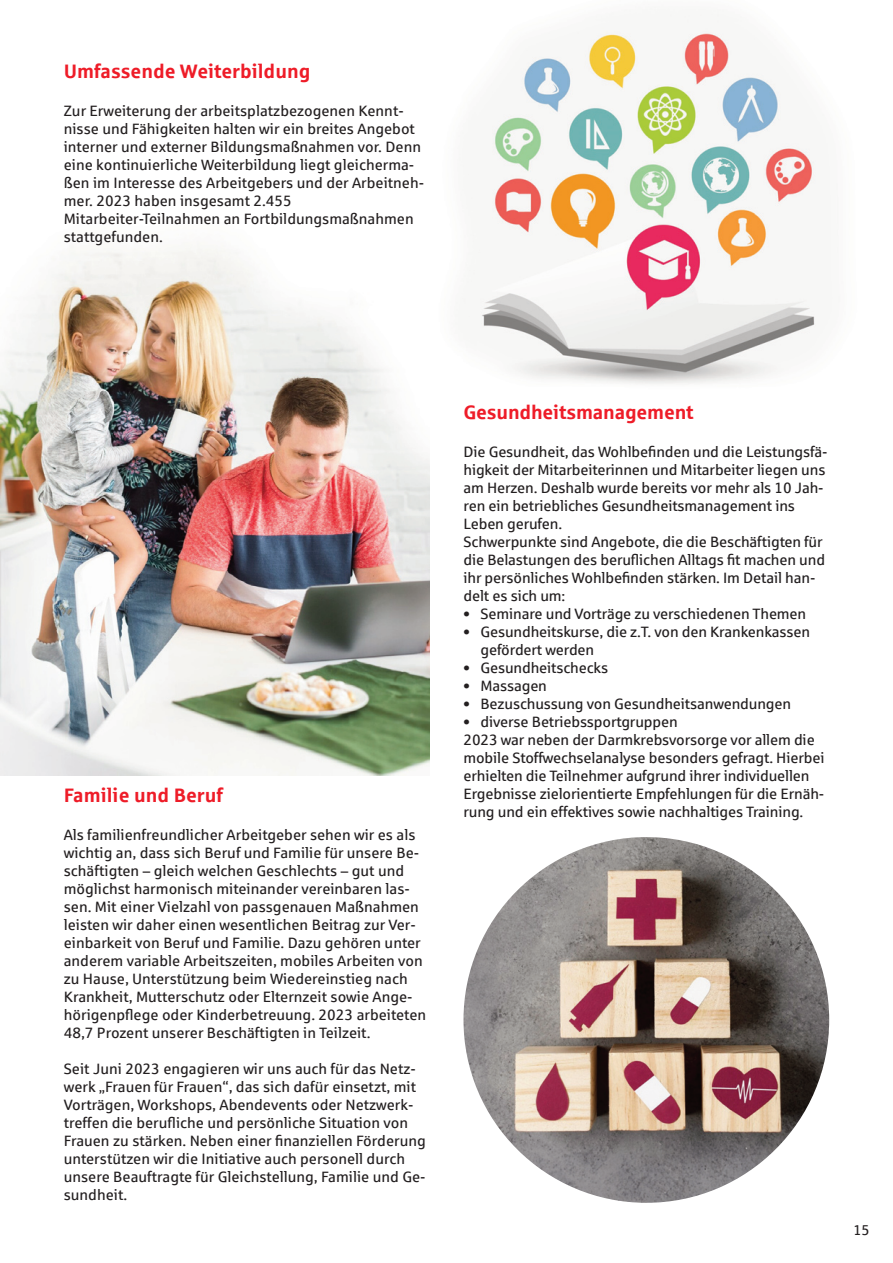
<style>
.page{position:relative;width:893px;height:1263px;background:#fff}
.page>*{position:absolute;margin:0;border:0;box-sizing:border-box;transform-origin:0 0}
.t1{font:700 19.5px "Sparkasse Rg";color:#ee1c28}
.t2{font:15px/18px "Sparkasse Rg";color:#231f20}
.t3{font:14.25px "Sparkasse Rg";color:#231f20}
</style>
<div class="page">
<img style="left:462px;top:15px;width:354px;height:369px">
<img style="left:0;top:245px;width:430px;height:530px">
<img style="left:463px;top:837px;width:366px;height:366px;border-radius:50%">
<p class="t1" style="left:64px;top:61px;width:248px">Umfassende Weiterbildung</p>
<p class="t2" style="left:64px;top:102px;width:362px">Zur Erweiterung der arbeitsplatzbezogenen Kennt&shy;nisse und Fähigkeiten halten wir ein breites Angebot interner und externer Bildungsmaßnahmen vor. Denn eine kontinuierliche Weiterbildung liegt gleicherma&shy;ßen im Interesse des Arbeitgebers und der Arbeitneh&shy;mer. 2023 haben insgesamt 2.455<br>Mitarbeiter-Teilnahmen an Fortbildungsmaßnahmen stattgefunden.</p>
<p class="t1" style="left:64px;top:784px;width:161px">Familie und Beruf</p>
<p class="t2" style="left:64px;top:825px;width:364px">Als familienfreundlicher Arbeitgeber sehen wir es als wichtig an, dass sich Beruf und Familie für unsere Be&shy;schäftigten – gleich welchen Geschlechts – gut und möglichst harmonisch miteinander vereinbaren las&shy;sen. Mit einer Vielzahl von passgenauen Maßnahmen leisten wir daher einen wesentlichen Beitrag zur Ver&shy;einbarkeit von Beruf und Familie. Dazu gehören unter anderem variable Arbeitszeiten, mobiles Arbeiten von zu Hause, Unterstützung beim Wiedereinstieg nach Krankheit, Mutterschutz oder Elternzeit sowie Ange&shy;hörigenpflege oder Kinderbetreuung. 2023 arbeiteten 48,7 Prozent unserer Beschäftigten in Teilzeit.</p>
<p class="t2" style="left:64px;top:1059px;width:364px">Seit Juni 2023 engagieren wir uns auch für das Netz&shy;werk „Frauen für Frauen“, das sich dafür einsetzt, mit Vorträgen, Workshops, Abendevents oder Netzwerk&shy;treffen die berufliche und persönliche Situation von Frauen zu stärken. Neben einer finanziellen Förderung unterstützen wir die Initiative auch personell durch unsere Beauftragte für Gleichstellung, Familie und Ge&shy;sundheit.</p>
<p class="t1" style="left:463px;top:402px;width:232px">Gesundheitsmanagement</p>
<p class="t2" style="left:463px;top:443px;width:366px">Die Gesundheit, das Wohlbefinden und die Leistungsfä&shy;higkeit der Mitarbeiterinnen und Mitarbeiter liegen uns am Herzen. Deshalb wurde bereits vor mehr als 10 Jah&shy;ren ein betriebliches Gesundheitsmanagement ins Leben gerufen.</p>
<p class="t2" style="left:463px;top:533px;width:363px">Schwerpunkte sind Angebote, die die Beschäftigten für die Belastungen des beruflichen Alltags fit machen und ihr persönliches Wohlbefinden stärken. Im Detail han&shy;delt es sich um:</p>
<p class="t2" style="left:463px;top:605px;width:344px">• Seminare und Vorträge zu verschiedenen Themen</p>
<p class="t2" style="left:480px;top:623px;width:331px;text-indent:-17px">• Gesundheitskurse, die z.T. von den Krankenkassen gefördert werden</p>
<p class="t2" style="left:463px;top:659px;width:146px">• Gesundheitschecks</p>
<p class="t2" style="left:463px;top:677px;width:85px">• Massagen</p>
<p class="t2" style="left:463px;top:695px;width:329px">• Bezuschussung von Gesundheitsanwendungen</p>
<p class="t2" style="left:463px;top:713px;width:216px">• diverse Betriebssportgruppen</p>
<p class="t2" style="left:463px;top:731px;width:363px">2023 war neben der Darmkrebsvorsorge vor allem die mobile Stoffwechselanalyse besonders gefragt. Hierbei erhielten die Teilnehmer aufgrund ihrer individuellen Ergebnisse zielorientierte Empfehlungen für die Ernäh&shy;rung und ein effektives sowie nachhaltiges Training.</p>
<p class="t3" style="left:853px;top:1222px;width:18px">15</p>
</div>
